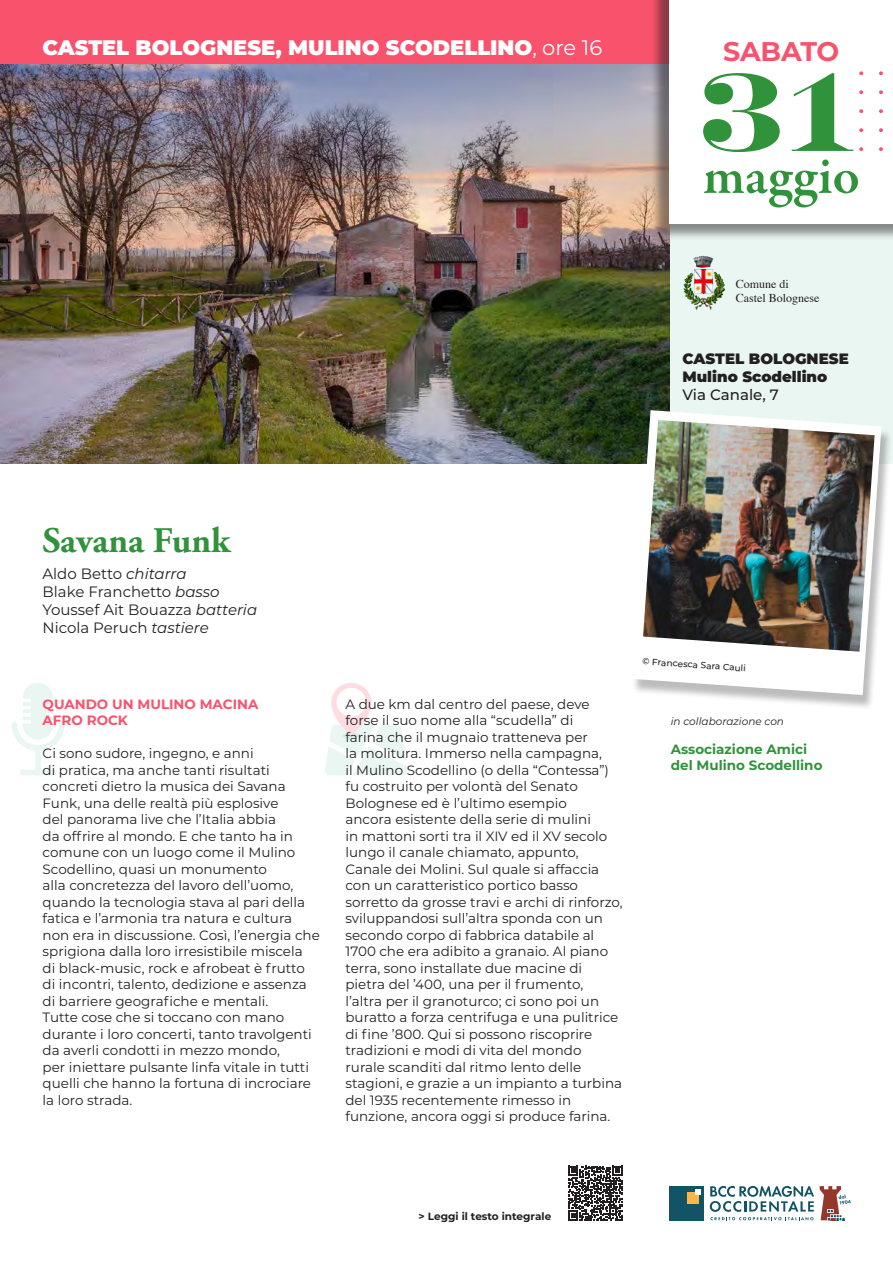
<style>
.page{position:relative;width:893px;height:1263px;background:#fff}
.page>*{position:absolute;margin:0;border:0;box-sizing:border-box;transform-origin:0 0}
.t1{font:700 112.5px "Engravers";color:#31923c}
.t2{font:600 54px "Garamond Premr Pro";letter-spacing:.005em;color:#31923c}
.t3{font:700 36px "Adobe Garamond Pro";color:#31923c}
.t4{font:700 27px "Montserrat";letter-spacing:-.01em;color:#f9526c}
.t5{font:900 21px "Montserrat";color:#fff}
.t6{font:15px/18px "Montserrat";color:#231f20}
.t7{font:900 15px/18px "Montserrat";color:#231f20}
.t8{font:500 15px "Montserrat";color:#231f20}
.t9{font:13.5px/16.5px "Montserrat";color:#231f20}
.t10{font:700 13.5px/16.2px "Montserrat";color:#31923c}
.t11{font:700 13.5px/16.5px "Montserrat";color:#f9526c}
.t12{font:12px/14.4px "Times";color:#231f20}
.t13{font:700 10.5px "Montserrat";color:#231f20}
.t14{font:italic 10.5px "Montserrat";color:#231f20}
.t15{font:500 9px "Montserrat";color:#231f20}
.s1{font-weight:400}
.s2{font-style:italic}
</style>
<div class="page">
<div style="left:20px;top:770px;width:36px;height:5px;background:#eaf6f2;border-radius:3px"></div>
<div style="left:35px;top:747px;width:6px;height:28px;background:#eaf6f2;border-radius:3px"></div>
<svg style="left:12px;top:683px;width:52px;height:68px"></svg>
<svg style="left:325px;top:683px;width:83px;height:92px"></svg>
<div style="left:336px;top:688px;width:30px;height:28px;background:#fff;border-radius:50%"></div>
<div style="left:659px;top:94px;width:234px;height:369px;background:#eaf6f2"></div>
<img style="left:0;top:64px;width:670px;height:399px">
<div style="left:0;top:0;width:893px;height:64px;background:#f9526c"></div>
<div style="left:650px;top:0;width:243px;height:241px;background:#231f20;opacity:.5"></div>
<div style="left:670px;top:0;width:223px;height:223px;background:#fff"></div>
<svg style="left:879px;top:71px;width:4px;height:4px"></svg>
<svg style="left:859px;top:90px;width:4px;height:4px"></svg>
<svg style="left:879px;top:90px;width:4px;height:4px"></svg>
<svg style="left:859px;top:109px;width:4px;height:4px"></svg>
<svg style="left:879px;top:109px;width:4px;height:4px"></svg>
<svg style="left:859px;top:128px;width:4px;height:4px"></svg>
<svg style="left:879px;top:128px;width:4px;height:4px"></svg>
<svg style="left:859px;top:147px;width:4px;height:4px"></svg>
<svg style="left:879px;top:147px;width:4px;height:4px"></svg>
<svg style="left:859px;top:71px;width:4px;height:4px"></svg>
<svg style="left:568px;top:1166px;width:55px;height:54px"></svg>
<div style="left:631px;top:414px;width:262px;height:296px;background:#231f20;opacity:.3"></div>
<svg style="left:632px;top:410px;width:249px;height:285px"></svg>
<img style="left:643px;top:420px;width:232px;height:232px">
<img style="left:693px;top:256px;width:24px;height:39px">
<div style="left:670px;top:1186px;width:34px;height:34px;background:#125466"></div>
<div style="left:687px;top:1192px;width:11px;height:11px;background:#fcb64a"></div>
<svg style="left:695px;top:1189px;width:6px;height:6px"></svg>
<svg style="left:820px;top:1186px;width:31px;height:34px"></svg>
<svg style="left:710px;top:1186px;width:104px;height:34px"></svg>
<h3 class="t5" style="left:43px;top:32px;width:561px">CASTEL BOLOGNESE, MULINO SCODELLINO<span class="s1">, ore 16</span></h3>
<h3 class="t4" style="left:723px;top:32px;width:118px">SABATO</h3>
<h1 class="t1" style="left:700px;top:46px;width:163px">31</h1>
<h2 class="t2" style="left:703px;top:143px;width:158px">maggio</h2>
<p class="t12" style="left:736px;top:277px;width:85px">Comune di<br>Castel Bolognese</p>
<p class="t7" style="left:682px;top:348px;width:168px">CASTEL BOLOGNESE<br>Mulino Scodellino</p>
<p class="t8" style="left:682px;top:384px;width:98px">Via Canale, 7</p>
<h3 class="t3" style="left:43px;top:520px;width:189px">Savana Funk</h3>
<p class="t6" style="left:43px;top:564px;width:216px">Aldo Betto <span class="s2">chitarra<br></span>Blake Franchetto <span class="s2">basso<br></span>Youssef Ait Bouazza <span class="s2">batteria<br></span>Nicola Peruch <span class="s2">tastiere</span></p>
<p class="t11" style="left:43px;top:695px;width:217px">QUANDO UN MULINO MACINA<br>AFRO ROCK</p>
<p class="t9" style="left:43px;top:745px;width:279px">Ci sono sudore, ingegno, e anni<br>di pratica, ma anche tanti risultati concreti dietro la musica dei Savana Funk, una delle realtà più esplosive<br>del panorama live che l’Italia abbia<br>da offrire al mondo. E che tanto ha in comune con un luogo come il Mulino Scodellino, quasi un monumento<br>alla concretezza del lavoro dell’uomo, quando la tecnologia stava al pari della fatica e l’armonia tra natura e cultura non era in discussione. Così, l’energia che sprigiona dalla loro irresistibile miscela<br>di black-music, rock e afrobeat è frutto di incontri, talento, dedizione e assenza di barriere geografiche e mentali.<br>Tutte cose che si toccano con mano durante i loro concerti, tanto travolgenti da averli condotti in mezzo mondo,<br>per iniettare pulsante linfa vitale in tutti quelli che hanno la fortuna di incrociare la loro strada.</p>
<p class="t9" style="left:345px;top:695px;width:279px">A due km dal centro del paese, deve forse il suo nome alla “scudella” di<br>farina che il mugnaio tratteneva per<br>la molitura. Immerso nella campagna,<br>il Mulino Scodellino (o della “Contessa”) fu costruito per volontà del Senato Bolognese ed è l’ultimo esempio<br>ancora esistente della serie di mulini<br>in mattoni sorti tra il XIV ed il XV secolo lungo il canale chiamato, appunto, Canale dei Molini. Sul quale si affaccia con un caratteristico portico basso sorretto da grosse travi e archi di rinforzo, sviluppandosi sull’altra sponda con un secondo corpo di fabbrica databile al 1700 che era adibito a granaio. Al piano terra, sono installate due macine di pietra del ’400, una per il frumento, l’altra per il granoturco; ci sono poi un buratto a forza centrifuga e una pulitrice di fine ’800. Qui si possono riscoprire tradizioni e modi di vita del mondo rurale scanditi dal ritmo lento delle stagioni, e grazie a un impianto a turbina del 1935 recentemente rimesso in funzione, ancora oggi si produce farina.</p>
<p class="t15" style="left:643px;top:655px;width:105px;rotate:4deg">© Francesca Sara Cauli</p>
<p class="t14" style="left:671px;top:714px;width:115px">in collaborazione con</p>
<p class="t10" style="left:671px;top:740px;width:153px">Associazione Amici del Mulino Scodellino</p>
<p class="t13" style="left:419px;top:1209px;width:134px">&gt; Leggi il testo integrale</p>
</div>
